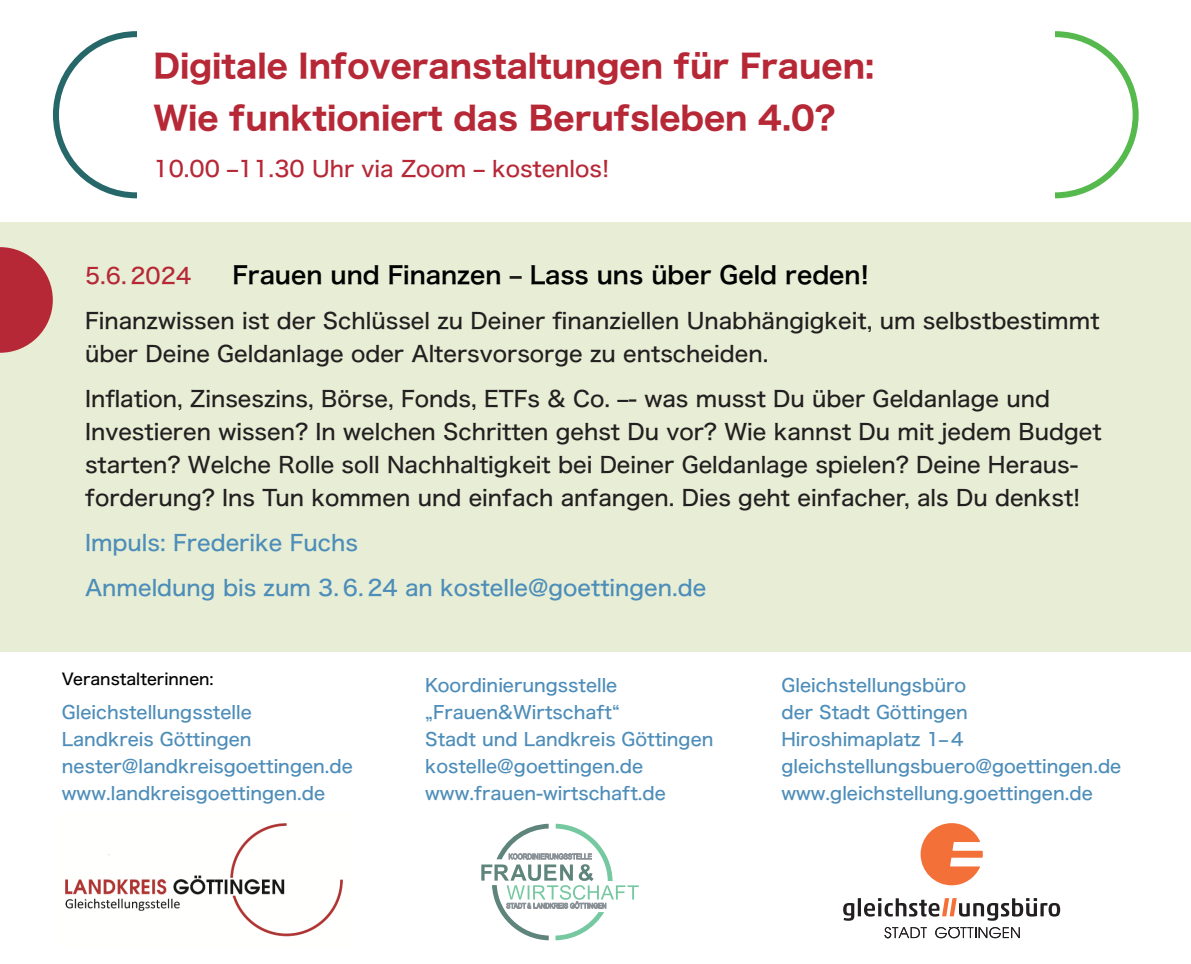
<style>
.page{position:relative;width:1191px;height:964px;background:#fff}
.page>*{position:absolute;margin:0;border:0;box-sizing:border-box;transform-origin:0 0}
.t1{font:32px/52px "Hiragino Sans W7";color:#b72837}
.t2{font:24px "Hiragino Sans GB W6";color:#000100}
.t3{font:22px/33px "Hiragino Sans W5";color:#231f20}
.t4{font:22px/45px "Hiragino Sans W5";color:#4d8db9}
.t5{font:22px "Hiragino Sans W5";color:#b72837}
.t6{font:18px/27px "Hiragino Sans W5";color:#4d8db9}
.t7{font:16px "Hiragino Sans W5";color:#000100}
.s1{font-family:"Hiragino Sans W6";color:#231f20}
</style>
<div class="page">
<div style="left:0;top:222px;width:1191px;height:429px;background:#e7eed5"></div>
<svg style="left:0;top:247px;width:53px;height:106px"></svg>
<svg style="left:481px;top:824px;width:158px;height:116px"></svg>
<img style="left:65px;top:823px;width:278px;height:114px">
<svg style="left:53px;top:31px;width:84px;height:167px"></svg>
<svg style="left:1055px;top:31px;width:84px;height:167px"></svg>
<svg style="left:884px;top:927px;width:43px;height:11px"></svg>
<svg style="left:935px;top:927px;width:85px;height:11px"></svg>
<svg style="left:843px;top:903px;width:11px;height:18px"></svg>
<hr style="left:858px;top:898px;width:3px;height:18px;background:#231f20">
<svg style="left:864px;top:898px;width:196px;height:23px"></svg>
<svg style="left:920px;top:823px;width:63px;height:62px"></svg>
<h1 class="t1" style="left:154px;top:40px;width:722px">Digitale Infoveranstaltungen für Frauen:<br>Wie funktioniert das Berufsleben 4.0?</h1>
<p class="t5" style="left:154px;top:158px;width:457px">10.00 –11.30 Uhr via Zoom – kostenlos!</p>
<p class="t5" style="left:85px;top:265px;width:108px">5.6. 2024</p>
<p class="t2" style="left:232px;top:263px;width:638px">Frauen und Finanzen <span class="s1">–</span> Lass uns über Geld reden!</p>
<p class="t3" style="left:85px;top:304px;width:1016px">Finanzwissen ist der Schlüssel zu Deiner finanziellen Unabhängigkeit, um selbstbestimmt über Deine Geldanlage oder Altersvorsorge zu entscheiden.</p>
<p class="t3" style="left:85px;top:382px;width:1018px">Inflation, Zinseszins, Börse, Fonds, ETFs &amp; Co. –- was musst Du über Geldanlage und Investieren wissen? In welchen Schritten gehst Du vor? Wie kannst Du mit jedem Budget starten? Welche Rolle soll Nachhaltigkeit bei Deiner Geldanlage spielen? Deine Heraus&shy;forderung? Ins Tun kommen und einfach anfangen. Dies geht einfacher, als Du denkst!</p>
<p class="t4" style="left:85px;top:520px;width:623px">Impuls: Frederike Fuchs<br>Anmeldung bis zum 3. 6. 24 an kostelle@goettingen.de</p>
<p class="t7" style="left:62px;top:670px;width:153px">Veranstalterinnen:</p>
<p class="t6" style="left:62px;top:698px;width:293px">Gleichstellungsstelle<br>Landkreis Göttingen nester@landkreisgoettingen.de www.landkreisgoettingen.de</p>
<p class="t6" style="left:425px;top:671px;width:290px">Koordinierungsstelle „Frauen&amp;Wirtschaft“<br>Stadt und Landkreis Göttingen kostelle@goettingen.de www.frauen-wirtschaft.de</p>
<p class="t6" style="left:781px;top:671px;width:341px">Gleichstellungsbüro<br>der Stadt Göttingen<br>Hiroshimaplatz 1– 4 gleichstellungsbuero@goettingen.de www.gleichstellung.goettingen.de</p>
</div>
